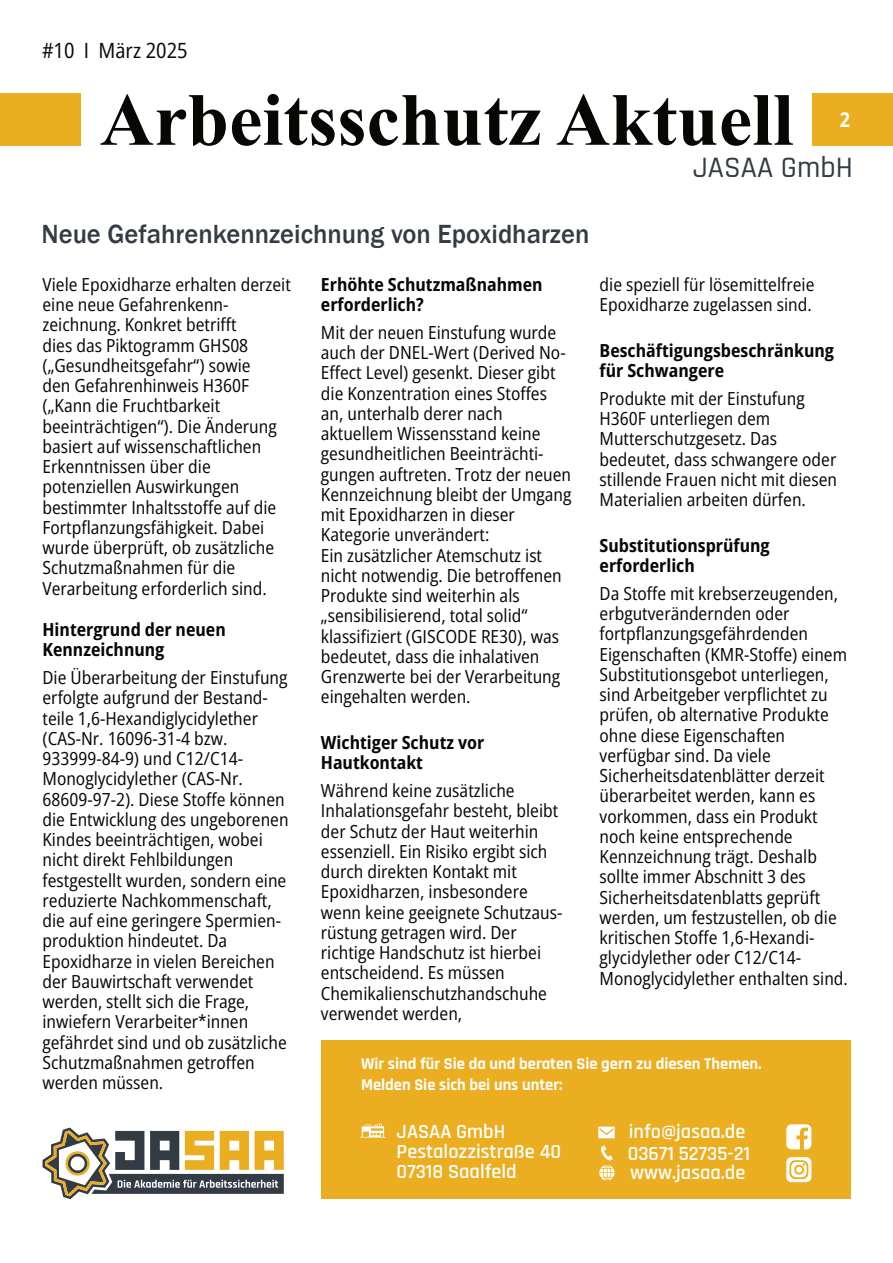
<style>
.page{position:relative;width:893px;height:1263px;background:#fff}
.page>*{position:absolute;margin:0;border:0;box-sizing:border-box;transform-origin:0 0}
.t1{font:700 75px "Times New Roman";color:#080704}
.t2{font:500 30px "Rajdhani";color:#333b45}
.t3{font:500 27px "Franklin Gothic";color:#333b45}
.t4{font:semi-condensed 21px "Open Sans";color:#080704}
.t5{font:600 20.25px/20.2px "Rajdhani";color:#fff}
.t6{font:700 semi-condensed 20.25px "Open Sans";color:#fff}
.t7{font:semi-condensed 18px/20.2px "Open Sans";color:#080704}
.t8{font:700 semi-condensed 18px/20.2px "Open Sans";color:#080704}
.t9{font:700 16.5px/21px "Rajdhani";color:#fff}
</style>
<div class="page">
<div style="left:0;top:94px;width:81px;height:52px;background:#ebae20"></div>
<div style="left:812px;top:94px;width:81px;height:52px;background:#ebae20"></div>
<svg style="left:43px;top:1127px;width:241px;height:72px"></svg>
<div style="left:321px;top:1040px;width:529px;height:159px;background:#ebae20"></div>
<svg style="left:598px;top:1127px;width:17px;height:11px"></svg>
<svg style="left:360px;top:1123px;width:25px;height:14px"></svg>
<svg style="left:599px;top:1145px;width:16px;height:35px"></svg>
<svg style="left:786px;top:1124px;width:25px;height:25px"></svg>
<svg style="left:786px;top:1157px;width:25px;height:25px"></svg>
<p class="t4" style="left:42px;top:35px;width:147px">#10 I März 2025</p>
<h1 class="t1" style="left:100px;top:94px;width:695px">Arbeitsschutz Aktuell</h1>
<h2 class="t2" style="left:693px;top:149px;width:162px">JASAA GmbH</h2>
<p class="t6" style="left:840px;top:105px;width:12px">2</p>
<h3 class="t3" style="left:41px;top:225px;width:549px">Neue Gefahrenkennzeichnung von Epoxidharzen</h3>
<p class="t7" style="left:43px;top:274px;width:250px">Viele Epoxidharze erhalten derzeit eine neue Gefahrenkenn&shy;zeichnung. Konkret betrifft<br>dies das Piktogramm GHS08 („Gesundheitsgefahr“) sowie<br>den Gefahrenhinweis H360F („Kann die Fruchtbarkeit beeinträchtigen“). Die Änderung basiert auf wissenschaftlichen<br>Erkenntnissen über die potenziellen Auswirkungen bestimmter Inhaltsstoffe auf die<br>Fortpflanzungsfähigkeit. Dabei wurde überprüft, ob zusätzliche<br>Schutzmaßnahmen für die<br>Verarbeitung erforderlich sind.</p>
<p class="t8" style="left:43px;top:619px;width:185px">Hintergrund der neuen<br>Kennzeichnung</p>
<p class="t7" style="left:43px;top:667px;width:248px">Die Überarbeitung der Einstufung erfolgte aufgrund der Bestand&shy;teile 1,6-Hexandiglycidylether (CAS-Nr. 16096-31-4 bzw.<br>933999-84-9) und C12/C14-<br>Monoglycidylether (CAS-Nr.<br>68609-97-2). Diese Stoffe können die Entwicklung des ungeborenen<br>Kindes beeinträchtigen, wobei nicht direkt Fehlbildungen festgestellt wurden, sondern eine reduzierte Nachkommenschaft, die auf eine geringere Spermien&shy;produktion hindeutet. Da<br>Epoxidharze in vielen Bereichen der Bauwirtschaft verwendet werden, stellt sich die Frage, inwiefern Verarbeiter*innen gefährdet sind und ob zusätzliche<br>Schutzmaßnahmen getroffen werden müssen.</p>
<p class="t8" style="left:321px;top:274px;width:223px">Erhöhte Schutzmaßnahmen erforderlich?</p>
<p class="t7" style="left:321px;top:322px;width:252px">Mit der neuen Einstufung wurde auch der DNEL-Wert (Derived No-<br>Effect Level) gesenkt. Dieser gibt die Konzentration eines Stoffes an, unterhalb derer nach aktuellem Wissensstand keine gesundheitlichen Beeinträchti&shy;gungen auftreten. Trotz der neuen<br>Kennzeichnung bleibt der Umgang mit Epoxidharzen in dieser<br>Kategorie unverändert:<br>Ein zusätzlicher Atemschutz ist nicht notwendig. Die betroffenen<br>Produkte sind weiterhin als „sensibilisierend, total solid“ klassifiziert (GISCODE RE30), was bedeutet, dass die inhalativen<br>Grenzwerte bei der Verarbeitung eingehalten werden.</p>
<p class="t8" style="left:321px;top:732px;width:165px">Wichtiger Schutz vor<br>Hautkontakt</p>
<p class="t7" style="left:321px;top:780px;width:243px">Während keine zusätzliche<br>Inhalationsgefahr besteht, bleibt der Schutz der Haut weiterhin essenziell. Ein Risiko ergibt sich durch direkten Kontakt mit<br>Epoxidharzen, insbesondere wenn keine geeignete Schutzaus&shy;rüstung getragen wird. Der richtige Handschutz ist hierbei entscheidend. Es müssen<br>Chemikalienschutzhandschuhe verwendet werden,</p>
<p class="t7" style="left:600px;top:274px;width:216px">die speziell für lösemittelfreie<br>Epoxidharze zugelassen sind.</p>
<p class="t8" style="left:600px;top:340px;width:236px">Beschäftigungsbeschränkung für Schwangere</p>
<p class="t7" style="left:600px;top:388px;width:239px">Produkte mit der Einstufung<br>H360F unterliegen dem<br>Mutterschutzgesetz. Das bedeutet, dass schwangere oder stillende Frauen nicht mit diesen<br>Materialien arbeiten dürfen.</p>
<p class="t8" style="left:600px;top:535px;width:172px">Substitutionsprüfung erforderlich</p>
<p class="t7" style="left:600px;top:583px;width:250px">Da Stoffe mit krebserzeugenden, erbgutverändernden oder fortpflanzungsgefährdenden<br>Eigenschaften (KMR-Stoffe) einem<br>Substitutionsgebot unterliegen, sind Arbeitgeber verpflichtet zu prüfen, ob alternative Produkte ohne diese Eigenschaften verfügbar sind. Da viele<br>Sicherheitsdatenblätter derzeit überarbeitet werden, kann es vorkommen, dass ein Produkt noch keine entsprechende<br>Kennzeichnung trägt. Deshalb sollte immer Abschnitt 3 des<br>Sicherheitsdatenblatts geprüft werden, um festzustellen, ob die kritischen Stoffe 1,6-Hexandi&shy;glycidylether oder C12/C14-<br>Monoglycidylether enthalten sind.</p>
<p class="t9" style="left:361px;top:1053px;width:402px">Wir sind für Sie da und beraten Sie gern zu diesen Themen.<br>Melden Sie sich bei uns unter:</p>
<p class="t5" style="left:397px;top:1122px;width:110px">JASAA GmbH</p>
<p class="t5" style="left:629px;top:1122px;width:118px">info@jasaa.de</p>
<p class="t5" style="left:397px;top:1142px;width:166px">Pestalozzistraße 40<br>07318 Saalfeld</p>
<p class="t5" style="left:628px;top:1144px;width:124px">03671 52735-21</p>
<p class="t5" style="left:630px;top:1163px;width:117px">www.jasaa.de</p>
</div>
